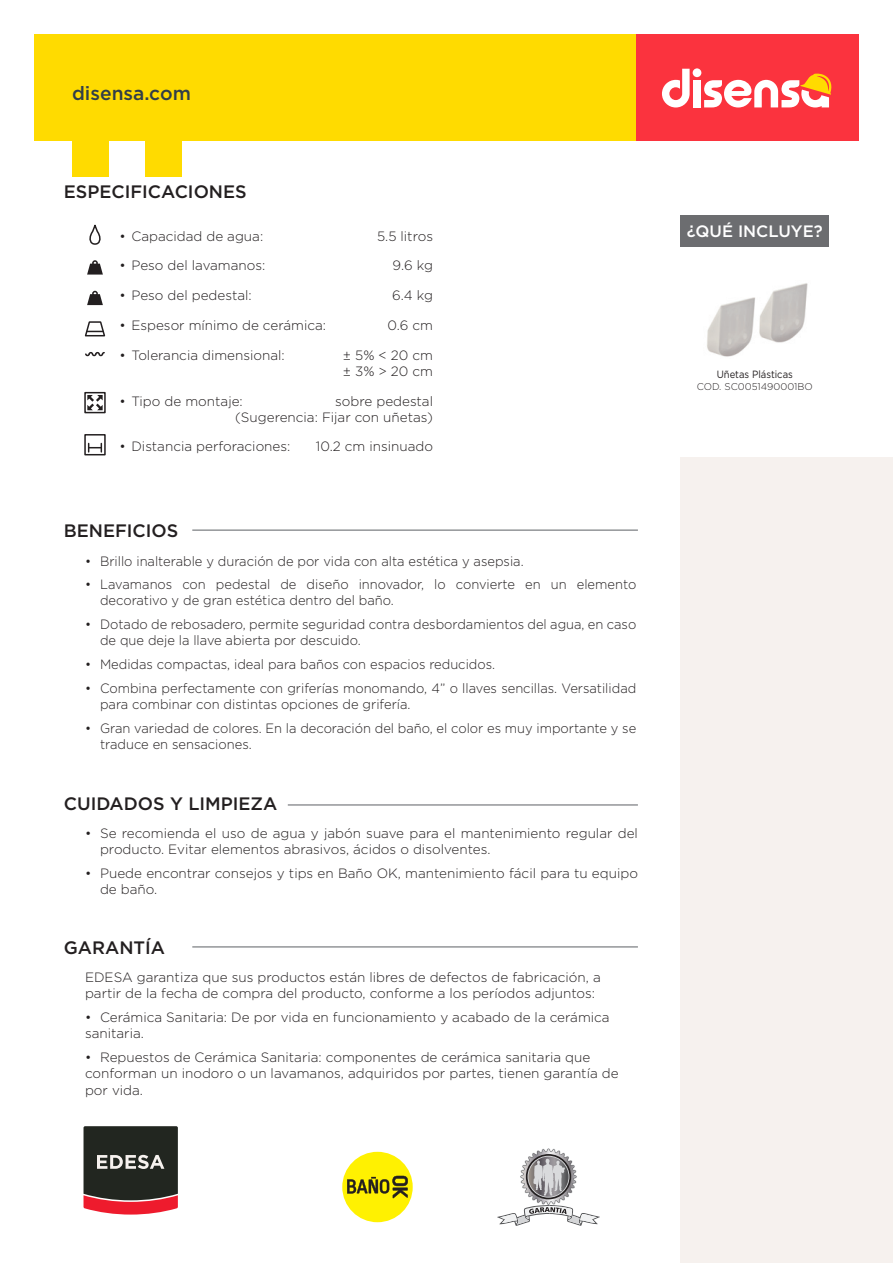
<style>
.page{position:relative;width:893px;height:1263px;background:#fff}
.page>*{position:absolute;margin:0;border:0;box-sizing:border-box;transform-origin:0 0}
.t1{font:500 19.2px "Gotham";color:#313e48}
.t2{font:500 18px "Gotham";color:#231f20}
.t3{font:500 16.5px "Gotham";color:#fff}
.t4{font:300 13.5px/16.2px "Gotham";color:#231f20}
.t5{font:300 13.5px/16.2px "Gotham";color:#231f20;scale:.96 1}
.t6{font:10.5px "Gotham";color:#231f20;scale:.9 1}
.t7{font:300 9.75px "Gotham";color:#231f20}
</style>
<div class="page">
<div style="left:680px;top:458px;width:213px;height:805px;background:#f6f1ee"></div>
<hr style="left:192px;top:529px;width:446px;height:2px;background:#939598">
<hr style="left:288px;top:804px;width:350px;height:2px;background:#939598">
<hr style="left:192px;top:946px;width:446px;height:2px;background:#939598">
<div style="left:680px;top:215px;width:149px;height:32px;background:#6c6d70"></div>
<img style="left:707px;top:283px;width:101px;height:74px">
<svg style="left:89px;top:225px;width:12px;height:20px"></svg>
<svg style="left:87px;top:260px;width:16px;height:15px"></svg>
<svg style="left:87px;top:291px;width:16px;height:14px"></svg>
<svg style="left:84px;top:321px;width:22px;height:16px"></svg>
<svg style="left:85px;top:351px;width:20px;height:6px"></svg>
<div style="left:84px;top:392px;width:22px;height:21px;border:2px solid #231f20"></div>
<svg style="left:87px;top:395px;width:16px;height:15px"></svg>
<div style="left:84px;top:434px;width:22px;height:21px;border:2px solid #231f20"></div>
<svg style="left:88px;top:443px;width:14px;height:9px"></svg>
<div style="left:635px;top:34px;width:224px;height:106px;background:#fb333e"></div>
<div style="left:34px;top:34px;width:601px;height:106px;background:#ffdb00"></div>
<svg style="left:662px;top:69px;width:28px;height:38px"></svg>
<div style="left:693px;top:80px;width:8px;height:27px;background:#fff"></div>
<div style="left:693px;top:68px;width:8px;height:9px;background:#fff;border-radius:50%"></div>
<svg style="left:704px;top:73px;width:128px;height:34px"></svg>
<div style="left:72px;top:140px;width:37px;height:37px;background:#ffdb00"></div>
<div style="left:145px;top:140px;width:36px;height:37px;background:#ffdb00"></div>
<div style="left:342px;top:1152px;width:71px;height:70px;background:#fff101;border-radius:50%"></div>
<svg style="left:347px;top:1176px;width:61px;height:22px"></svg>
<svg style="left:497px;top:1148px;width:103px;height:78px"></svg>
<svg style="left:83px;top:1126px;width:95px;height:89px;background:#573b39"></svg>
<h1 class="t1" style="left:72px;top:81px;width:120px">disensa.com</h1>
<h2 class="t2" style="left:64px;top:180px;width:184px">ESPECIFICACIONES</h2>
<p class="t4" style="left:119px;top:228px;width:145px">• Capacidad de agua:</p>
<p class="t4" style="left:377px;top:228px;width:58px">5.5 litros</p>
<p class="t4" style="left:119px;top:257px;width:147px">• Peso del lavamanos:</p>
<p class="t4" style="left:393px;top:257px;width:42px">9.6 kg</p>
<p class="t4" style="left:119px;top:287px;width:134px">• Peso del pedestal:</p>
<p class="t4" style="left:392px;top:287px;width:42px">6.4 kg</p>
<p class="t4" style="left:119px;top:317px;width:208px">• Espesor mínimo de cerámica:</p>
<p class="t4" style="left:387px;top:317px;width:47px">0.6 cm</p>
<p class="t4" style="left:119px;top:346px;width:167px">• Tolerancia dimensional:</p>
<p class="t4" style="left:343px;top:346px;width:92px">± 5% &lt; 20 cm ± 3% &gt; 20 cm</p>
<p class="t4" style="left:119px;top:392px;width:125px">• Tipo de montaje:</p>
<p class="t4" style="left:235px;top:392px;width:199px;text-align:right">sobre pedestal<br>(Sugerencia: Fijar con uñetas)</p>
<p class="t4" style="left:119px;top:438px;width:173px">• Distancia perforaciones:</p>
<p class="t4" style="left:316px;top:438px;width:119px">10.2 cm insinuado</p>
<h2 class="t2" style="left:64px;top:519px;width:116px">BENEFICIOS</h2>
<p class="t5" style="left:85px;top:552px;width:458px">• Brillo inalterable y duración de por vida con alta estética y asepsia.</p>
<p class="t5" style="left:100px;top:576px;width:560px;text-indent:-15px">• Lavamanos con pedestal de diseño innovador, lo convierte en un elemento decorativo y de gran estética dentro del baño.</p>
<p class="t5" style="left:100px;top:616px;width:560px;text-indent:-15px">• Dotado de rebosadero, permite seguridad contra desbordamientos del agua, en caso de que deje la llave abierta por descuido.</p>
<p class="t5" style="left:85px;top:656px;width:429px">• Medidas compactas, ideal para baños con espacios reducidos.</p>
<p class="t5" style="left:100px;top:679px;width:560px;text-indent:-15px">• Combina perfectamente con griferías monomando, 4” o llaves sencillas. Versatilidad para combinar con distintas opciones de grifería.</p>
<p class="t5" style="left:100px;top:719px;width:560px;text-indent:-15px">• Gran variedad de colores. En la decoración del baño, el color es muy importante y se traduce en sensaciones.</p>
<h2 class="t2" style="left:64px;top:791px;width:215px">CUIDADOS Y LIMPIEZA</h2>
<p class="t4" style="left:100px;top:824px;width:539px;text-indent:-15px">• Se recomienda el uso de agua y jabón suave para el mantenimiento regular del producto. Evitar elementos abrasivos, ácidos o disolventes.</p>
<p class="t4" style="left:100px;top:864px;width:539px;text-indent:-15px">• Puede encontrar consejos y tips en Baño OK, mantenimiento fácil para tu equipo de baño.</p>
<h2 class="t2" style="left:64px;top:936px;width:103px">GARANTÍA</h2>
<p class="t4" style="left:85px;top:969px;width:517px">EDESA garantiza que sus productos están libres de defectos de fabricación, a partir de la fecha de compra del producto, conforme a los períodos adjuntos:</p>
<p class="t4" style="left:85px;top:1009px;width:526px">• Cerámica Sanitaria: De por vida en funcionamiento y acabado de la cerámica sanitaria.</p>
<p class="t4" style="left:85px;top:1049px;width:535px">• Repuestos de Cerámica Sanitaria: componentes de cerámica sanitaria que conforman un inodoro o un lavamanos, adquiridos por partes, tienen garantía de por vida.</p>
<p class="t3" style="left:687px;top:220px;width:137px">¿QUÉ INCLUYE?</p>
<p class="t6" style="left:717px;top:368px;width:86px">Uñetas Plásticas</p>
<p class="t7" style="left:697px;top:380px;width:118px">COD. SC0051490001BO</p>
</div>
